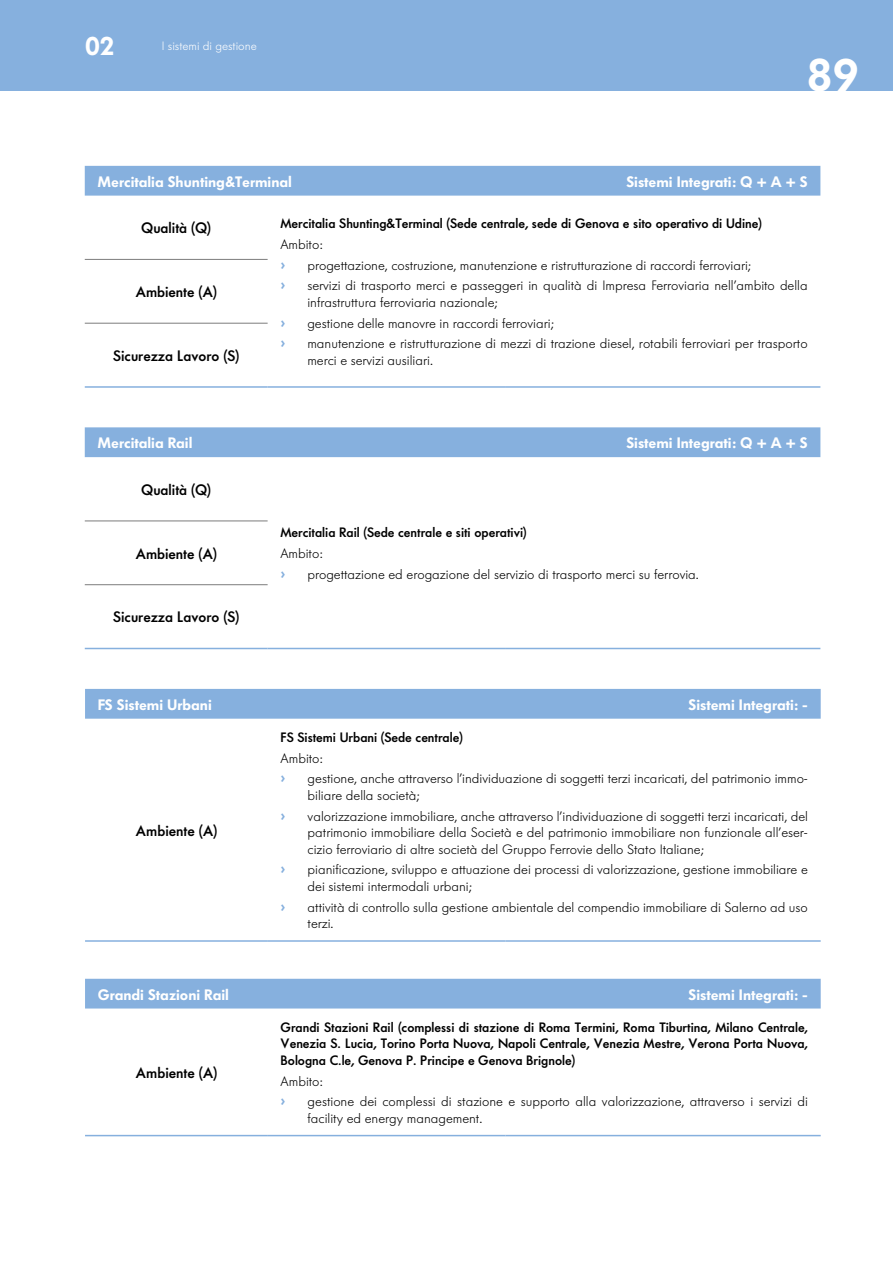
<style>
.page{position:relative;width:893px;height:1263px;background:#fff}
.page>*{position:absolute;margin:0;border:0;box-sizing:border-box;transform-origin:0 0}
.t1{font:600 45px "Futura Serie BQ";color:#fff}
.t2{font:600 25.5px "Futura Serie BQ";color:#fff}
.t3{font:600 15px "Futura Serie BQ";color:#fff}
.t4{font:500 15px "Futura Serie BQ";color:#000}
.t5{font:300 13.5px/16.5px "Futura Serie BQ";color:#000}
.t6{font:500 13.5px/16.5px "Futura Serie BQ";color:#000;text-align:justify}
.t7{font:700 13.5px "Futura Std";color:#86b0de}
.t8{font:300 12px "Futura Serie BQ";color:#fff}
</style>
<div class="page">
<div style="left:0;top:0;width:893px;height:91px;background:#86b0de"></div>
<div style="left:85px;top:166px;width:735px;height:30px;background:#86b0de"></div>
<hr style="left:268px;top:386px;width:237px;height:2px;background:#86b0de">
<hr style="left:505px;top:386px;width:315px;height:2px;background:#86b0de">
<hr style="left:85px;top:386px;width:183px;height:2px;background:#86b0de">
<hr style="left:85px;top:259px;width:183px;height:1px;background:#7c7c7c">
<hr style="left:85px;top:323px;width:183px;height:1px;background:#7c7c7c">
<div style="left:85px;top:427px;width:735px;height:30px;background:#86b0de"></div>
<hr style="left:268px;top:648px;width:237px;height:1px;background:#86b0de">
<hr style="left:505px;top:648px;width:315px;height:1px;background:#86b0de">
<hr style="left:85px;top:648px;width:183px;height:1px;background:#86b0de">
<hr style="left:85px;top:520px;width:183px;height:1px;background:#7c7c7c">
<hr style="left:85px;top:584px;width:183px;height:1px;background:#7c7c7c">
<div style="left:85px;top:689px;width:736px;height:30px;background:#86b0de"></div>
<hr style="left:85px;top:940px;width:183px;height:2px;background:#86b0de">
<hr style="left:268px;top:940px;width:237px;height:2px;background:#86b0de">
<hr style="left:505px;top:940px;width:316px;height:2px;background:#86b0de">
<div style="left:85px;top:979px;width:736px;height:29px;background:#86b0de"></div>
<hr style="left:85px;top:1135px;width:183px;height:1px;background:#86b0de">
<hr style="left:268px;top:1135px;width:237px;height:1px;background:#86b0de">
<hr style="left:505px;top:1135px;width:316px;height:1px;background:#86b0de">
<h2 class="t2" style="left:85px;top:32px;width:31px">02</h2>
<p class="t8" style="left:162px;top:39px;width:96px">I sistemi di gestione</p>
<h1 class="t1" style="left:806px;top:49px;width:54px">89</h1>
<p class="t3" style="left:98px;top:173px;width:196px">Mercitalia Shunting&amp;Terminal</p>
<p class="t3" style="left:626px;top:173px;width:183px">Sistemi Integrati: Q + A + S</p>
<p class="t4" style="left:141px;top:219px;width:71px">Qualità (Q)</p>
<p class="t6" style="left:280px;top:215px;width:483px">Mercitalia Shunting&amp;Terminal (Sede centrale, sede di Genova e sito operativo di Udine)</p>
<p class="t5" style="left:280px;top:236px;width:44px">Ambito:</p>
<p class="t7" style="left:280px;top:256px;width:6px">›</p>
<p class="t5" style="left:307px;top:257px;width:445px">progettazione, costruzione, manutenzione e ristrutturazione di raccordi ferroviari;</p>
<p class="t7" style="left:280px;top:276px;width:6px">›</p>
<p class="t5" style="left:307px;top:278px;width:502px">servizi di trasporto merci e passeggeri in qualità di Impresa Ferroviaria nell’ambito della infrastruttura ferroviaria nazionale;</p>
<p class="t7" style="left:280px;top:314px;width:6px">›</p>
<p class="t5" style="left:307px;top:315px;width:248px">gestione delle manovre in raccordi ferroviari;</p>
<p class="t7" style="left:280px;top:334px;width:6px">›</p>
<p class="t5" style="left:307px;top:336px;width:502px">manutenzione e ristrutturazione di mezzi di trazione diesel, rotabili ferroviari per trasporto merci e servizi ausiliari.</p>
<p class="t4" style="left:135px;top:283px;width:83px">Ambiente (A)</p>
<p class="t4" style="left:113px;top:347px;width:127px">Sicurezza Lavoro (S)</p>
<p class="t3" style="left:98px;top:434px;width:96px">Mercitalia Rail</p>
<p class="t3" style="left:626px;top:434px;width:183px">Sistemi Integrati: Q + A + S</p>
<p class="t4" style="left:141px;top:481px;width:71px">Qualità (Q)</p>
<p class="t6" style="left:280px;top:525px;width:248px">Mercitalia Rail (Sede centrale e siti operativi)</p>
<p class="t5" style="left:280px;top:545px;width:44px">Ambito:</p>
<p class="t7" style="left:280px;top:565px;width:6px">›</p>
<p class="t5" style="left:307px;top:566px;width:393px">progettazione ed erogazione del servizio di trasporto merci su ferrovia.</p>
<p class="t4" style="left:135px;top:545px;width:83px">Ambiente (A)</p>
<p class="t4" style="left:113px;top:608px;width:127px">Sicurezza Lavoro (S)</p>
<p class="t3" style="left:98px;top:696px;width:116px">FS Sistemi Urbani</p>
<p class="t3" style="left:689px;top:696px;width:121px">Sistemi Integrati: -</p>
<p class="t4" style="left:136px;top:822px;width:83px">Ambiente (A)</p>
<p class="t6" style="left:281px;top:729px;width:184px">FS Sistemi Urbani (Sede centrale)</p>
<p class="t5" style="left:281px;top:750px;width:44px">Ambito:</p>
<p class="t7" style="left:281px;top:769px;width:6px">›</p>
<p class="t5" style="left:308px;top:771px;width:502px">gestione, anche attraverso l’individuazione di soggetti terzi incaricati, del patrimonio immo&shy;biliare della società;</p>
<p class="t7" style="left:281px;top:807px;width:6px">›</p>
<p class="t5" style="left:308px;top:808px;width:502px;text-align:justify">valorizzazione immobiliare, anche attraverso l’individuazione di soggetti terzi incaricati, del patrimonio immobiliare della Società e del patrimonio immobiliare non funzionale all’eser&shy;cizio ferroviario di altre società del Gruppo Ferrovie dello Stato Italiane;</p>
<p class="t7" style="left:281px;top:860px;width:6px">›</p>
<p class="t5" style="left:308px;top:862px;width:502px">pianificazione, sviluppo e attuazione dei processi di valorizzazione, gestione immobiliare e dei sistemi intermodali urbani;</p>
<p class="t7" style="left:281px;top:898px;width:6px">›</p>
<p class="t5" style="left:308px;top:899px;width:502px">attività di controllo sulla gestione ambientale del compendio immobiliare di Salerno ad uso terzi.</p>
<p class="t3" style="left:98px;top:985px;width:133px">Grandi Stazioni Rail</p>
<p class="t3" style="left:689px;top:985px;width:121px">Sistemi Integrati: -</p>
<p class="t4" style="left:136px;top:1064px;width:83px">Ambiente (A)</p>
<p class="t6" style="left:281px;top:1019px;width:529px">Grandi Stazioni Rail (complessi di stazione di Roma Termini, Roma Tiburtina, Milano Centrale, Venezia S. Lucia, Torino Porta Nuova, Napoli Centrale, Venezia Mestre, Verona Porta Nuova, Bologna C.le, Genova P. Principe e Genova Brignole)</p>
<p class="t5" style="left:281px;top:1073px;width:44px">Ambito:</p>
<p class="t7" style="left:281px;top:1092px;width:6px">›</p>
<p class="t5" style="left:308px;top:1093px;width:502px">gestione dei complessi di stazione e supporto alla valorizzazione, attraverso i servizi di facility ed energy management.</p>
</div>
